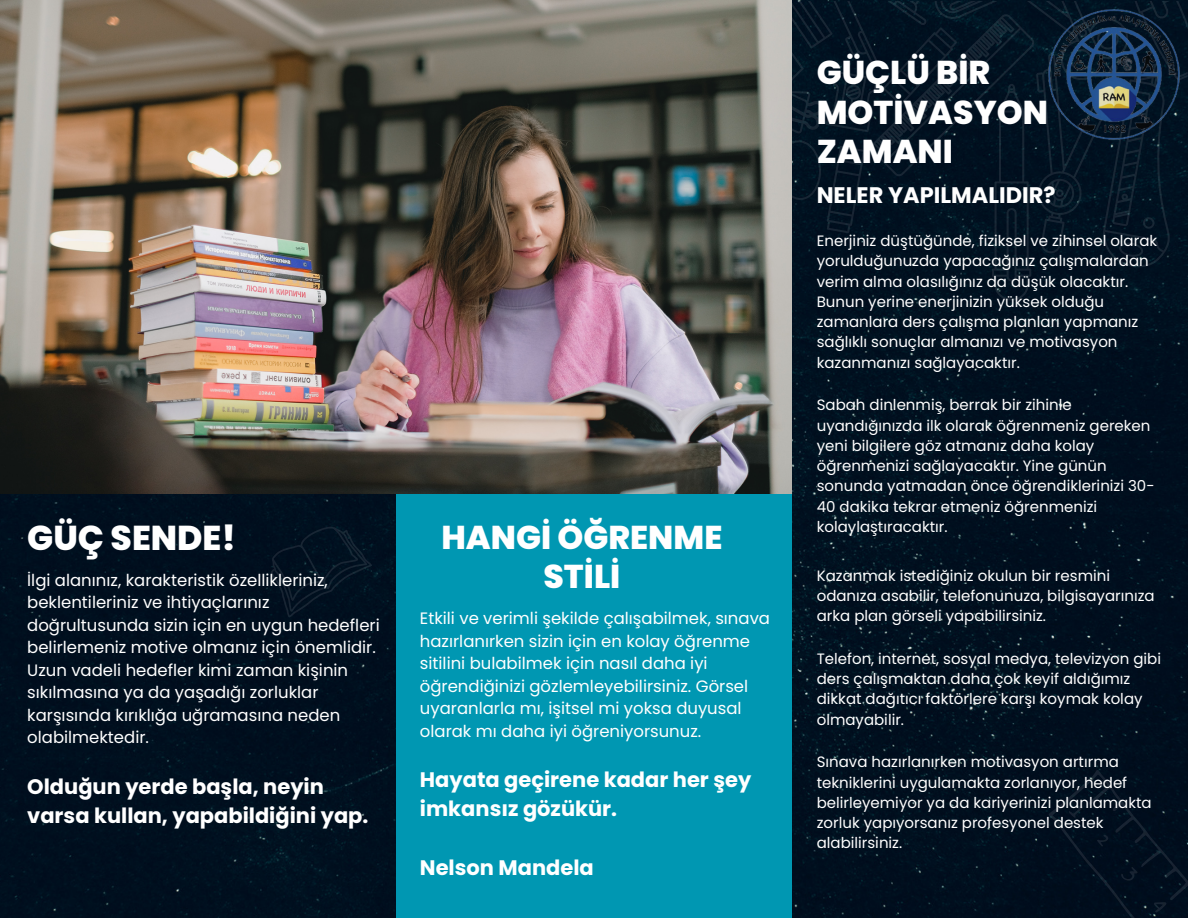
<style>
.page{position:relative;width:1188px;height:918px;background:#000f1e}
.page>*{position:absolute;margin:0;border:0;box-sizing:border-box;transform-origin:0 0}
.t1{font:800 34.5px "Poppins";color:#fff}
.t2{font:800 33px/39.3px "Poppins";color:#fff;text-align:center}
.t3{font:700 22.5px "Poppins";color:#fff}
.t4{font:700 21px/29.2px "Poppins";color:#fff}
.t5{font:16.5px/22.5px "Poppins";color:#fff}
.t6{font:15px/20.2px "Poppins";color:#fff}
</style>
<div class="page">
<div style="left:396px;top:34px;width:396px;height:884px;background:#0097b2"></div>
<svg style="left:792px;top:1px;width:396px;height:299px;background:#031322"></svg>
<img style="left:0;top:0;width:792px;height:494px">
<svg style="left:1049px;top:770px;width:139px;height:148px;background:#020f1e"></svg>
<svg style="left:271px;top:527px;width:101px;height:91px;background:#031221"></svg>
<img style="left:1049px;top:8px;width:130px;height:143px">
<h1 class="t1" style="left:27px;top:513px;width:210px">GÜÇ SENDE!</h1>
<p class="t5" style="left:27px;top:569px;width:354px">İlgi alanınız, karakteristik özellikleriniz, beklentileriniz ve ihtiyaçlarınız doğrultusunda sizin için en uygun hedefleri belirlemeniz motive olmanız için önemlidir.<br>Uzun vadeli hedefler kimi zaman kişinin sıkılmasına ya da yaşadığı zorluklar karşısında kırıklığa uğramasına neden olabilmektedir.</p>
<h3 class="t4" style="left:27px;top:772px;width:343px">Olduğun yerde başla, neyin varsa kullan, yapabildiğini yap.</h3>
<h2 class="t2" style="left:441px;top:517px;width:283px">HANGİ ÖĞRENME<br>STİLİ</h2>
<p class="t5" style="left:420px;top:607px;width:352px">Etkili ve verimli şekilde çalışabilmek, sınava hazırlanırken sizin için en kolay öğrenme sitilini bulabilmek için nasıl daha iyi öğrendiğinizi gözlemleyebilirsiniz. Görsel uyaranlarla mı, işitsel mi yoksa duyusal olarak mı daha iyi öğreniyorsunuz.</p>
<h3 class="t4" style="left:420px;top:765px;width:333px">Hayata geçirene kadar her şey imkansız gözükür.</h3>
<h3 class="t4" style="left:420px;top:853px;width:175px">Nelson Mandela</h3>
<h2 class="t2" style="left:817px;top:53px;width:233px;text-align:left">GÜÇLÜ BİR<br>MOTİVASYON<br>ZAMANI</h2>
<h3 class="t3" style="left:817px;top:179px;width:240px">NELER YAPILMALIDIR?</h3>
<p class="t6" style="left:817px;top:231px;width:342px">Enerjiniz düştüğünde, fiziksel ve zihinsel olarak yorulduğunuzda yapacağınız çalışmalardan verim alma olasılığınız da düşük olacaktır.<br>Bunun yerine enerjinizin yüksek olduğu zamanlara ders çalışma planları yapmanız sağlıklı sonuçlar almanızı ve motivasyon kazanmanızı sağlayacaktır.</p>
<p class="t6" style="left:817px;top:395px;width:339px">Sabah dinlenmiş, berrak bir zihinle uyandığınızda ilk olarak öğrenmeniz gereken yeni bilgilere göz atmanız daha kolay öğrenmenizi sağlayacaktır. Yine günün sonunda yatmadan önce öğrendiklerinizi 30- 40 dakika tekrar etmeniz öğrenmenizi kolaylaştıracaktır.</p>
<p class="t6" style="left:817px;top:565px;width:339px">Kazanmak istediğiniz okulun bir resmini odanıza asabilir, telefonunuza, bilgisayarınıza arka plan görseli yapabilirsiniz.</p>
<p class="t6" style="left:817px;top:649px;width:346px">Telefon, internet, sosyal medya, televizyon gibi ders çalışmaktan daha çok keyif aldığımız dikkat dağıtıcı faktörlere karşı koymak kolay olmayabilir.</p>
<p class="t6" style="left:817px;top:752px;width:336px">Sınava hazırlanırken motivasyon artırma tekniklerini uygulamakta zorlanıyor, hedef belirleyemiyor ya da kariyerinizi planlamakta zorluk yapıyorsanız profesyonel destek alabilirsiniz.</p>
</div>
